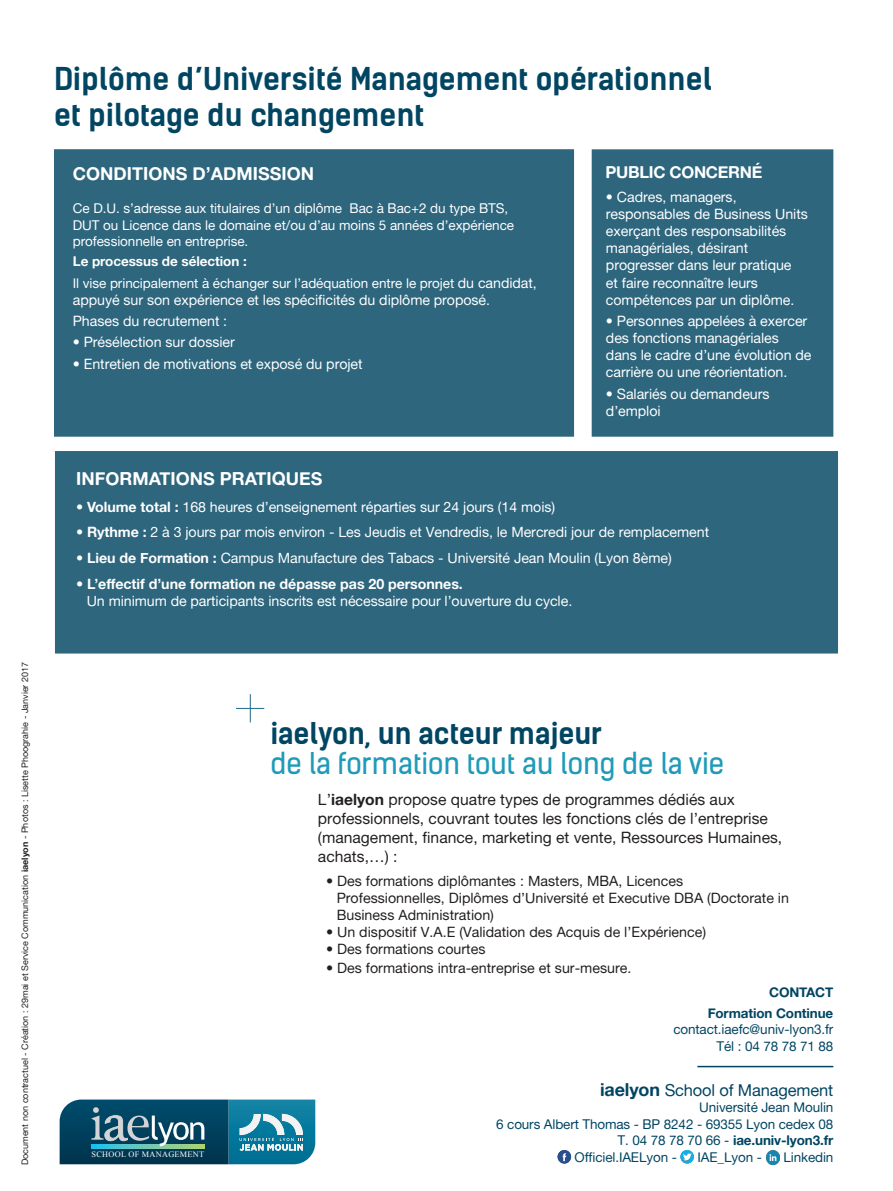
<style>
.page{position:relative;width:893px;height:1191px;background:#fff}
.page>*{position:absolute;margin:0;border:0;box-sizing:border-box;transform-origin:0 0}
.t1{font:700 30px/36px "Kelson Sans";color:#004562}
.t2{font:28.5px "Kelson Sans";color:#1f9bb9}
.t3{font:700 28.5px "Kelson Sans";letter-spacing:-.005em;color:#004562}
.t4{font:18px "Alte Haas Grotesk Bold";color:#fff}
.t5{font:16.5px "Alte Haas Grotesk";letter-spacing:-.01em;color:#004562}
.t6{font:16.5px "Alte Haas Grotesk Bold";letter-spacing:-.02em;color:#fff}
.t7{font:15.6px/18.8px "Alte Haas Grotesk";color:#231f20}
.t8{font:14.25px/17.1px "Alte Haas Grotesk";letter-spacing:-.005em;color:#fff}
.t9{font:14.25px/17.1px "Alte Haas Grotesk";color:#231f20}
.t10{font:13.5px/16.2px "Alte Haas Grotesk";letter-spacing:-.005em;color:#fff}
.t11{font:13.5px/16.5px "Alte Haas Grotesk";letter-spacing:-.01em;color:#004562;text-align:right}
.t12{font:13.5px "Alte Haas Grotesk Bold";letter-spacing:-.01em;color:#004562}
.t13{font:13.5px "Alte Haas Grotesk Bold";letter-spacing:-.005em;color:#fff}
.t14{font:9px "Alte Haas Grotesk";color:#231f20}
.t15{font:8.25px "Times New Roman";letter-spacing:.035em;color:#fff}
.s1{font-family:"Alte Haas Grotesk Bold"}
.s2{font-size:14.25px}
.s3{font-family:"Alte Haas Grotesk Bold";font-size:18px}
.s4{font-family:"Alte Haas Grotesk"}
</style>
<div class="page">
<div style="left:592px;top:149px;width:241px;height:288px;background:#2e667e"></div>
<div style="left:55px;top:451px;width:783px;height:202px;background:#2e667e"></div>
<div style="left:54px;top:149px;width:520px;height:288px;background:#2e667e"></div>
<svg style="left:60px;top:1099px;width:255px;height:65px;background:#276c85"></svg>
<hr style="left:697px;top:1065px;width:136px;height:2px;background:#004562">
<svg style="left:558px;top:1150px;width:13px;height:14px"></svg>
<img style="left:680px;top:1150px;width:14px;height:13px">
<svg style="left:683px;top:1153px;width:9px;height:8px"></svg>
<img style="left:766px;top:1150px;width:14px;height:14px">
<svg style="left:236px;top:694px;width:28px;height:28px"></svg>
<p class="t14" style="left:20px;top:1165px;width:505px;rotate:-90deg">Document non contractuel - Création : 29mai et Service Communication <span class="s1">iaelyon</span> - Photos : Lisette Phoograhie - Janvier 2017</p>
<p class="t1" style="left:54px;top:61px;width:659px">Diplôme d’Université Management opérationnel et pilotage du changement</p>
<p class="t4" style="left:73px;top:162px;width:243px">CONDITIONS D’ADMISSION</p>
<p class="t6" style="left:606px;top:162px;width:158px">PUBLIC CONCERNÉ</p>
<p class="t10" style="left:73px;top:200px;width:443px">Ce D.U. s’adresse aux titulaires d’un diplôme Bac à Bac+2 du type BTS,<br>DUT ou Licence dans le domaine et/ou d’au moins 5 années d’expérience professionnelle en entreprise.</p>
<p class="t13" style="left:73px;top:253px;width:175px">Le processus de sélection :</p>
<p class="t10" style="left:73px;top:274px;width:465px">Il vise principalement à échanger sur l’adéquation entre le projet <span class="s2">du candidat,</span></p>
<p class="t8" style="left:73px;top:291px;width:419px">appuyé sur son expérience et les spécificités du diplôme proposé.</p>
<p class="t8" style="left:73px;top:312px;width:156px">Phases du recrutement :</p>
<p class="t8" style="left:73px;top:333px;width:164px">• Présélection sur dossier</p>
<p class="t8" style="left:73px;top:355px;width:291px">• Entretien de motivations et exposé du projet</p>
<p class="t4" style="left:76px;top:468px;width:248px">INFORMATIONS PRATIQUES</p>
<p class="t8" style="left:606px;top:188px;width:203px">• Cadres, managers, responsables de Business Units exerçant des responsabilités managériales, désirant progresser dans leur pratique<br>et faire reconnaître leurs compétences par un diplôme.</p>
<p class="t8" style="left:606px;top:312px;width:207px">• Personnes appelées à exercer des fonctions managériales dans le cadre d’une évolution de carrière ou une réorientation.</p>
<p class="t8" style="left:606px;top:385px;width:165px">• Salariés ou demandeurs d’emploi</p>
<p class="t8" style="left:76px;top:498px;width:481px">• <span class="s1">Volume total :</span> 168 heures d’enseignement réparties sur 24 jours (14 mois)</p>
<p class="t8" style="left:76px;top:523px;width:635px">• <span class="s1">Rythme :</span> 2 à 3 jours par mois environ - Les Jeudis et Vendredis, le Mercredi jour de remplacement</p>
<p class="t8" style="left:76px;top:549px;width:597px">• <span class="s1">Lieu de Formation :</span> Campus Manufacture des Tabacs - Université Jean Moulin (Lyon 8ème)</p>
<p class="t8" style="left:87px;top:574px;width:487px;text-indent:-11px">• <span class="s1">L’effectif d’une formation ne dépasse pas 20 personnes.<br></span>Un minimum de participants inscrits est nécessaire pour l’ouverture du cycle.</p>
<p class="t15" style="left:92px;top:1148px;width:114px">SCHOOL OF MANAGEMENT</p>
<p class="t3" style="left:270px;top:716px;width:333px">iaelyon, un acteur majeur</p>
<p class="t2" style="left:270px;top:746px;width:455px">de la formation tout au long de la vie</p>
<p class="t7" style="left:318px;top:790px;width:466px">L’<span class="s1">iaelyon</span> propose quatre types de programmes dédiés aux professionnels, couvrant toutes les fonctions clés de l’entreprise (management, finance, marketing et vente, Ressources Humaines, achats,…) :</p>
<p class="t9" style="left:326px;top:872px;width:359px">• Des formations diplômantes : Masters, MBA, Licences</p>
<p class="t9" style="left:337px;top:889px;width:454px">Professionnelles, Diplômes d’Université et Executive DBA (Doctorate in<br>Business Administration)</p>
<p class="t9" style="left:326px;top:923px;width:382px">• Un dispositif V.A.E (Validation des Acquis de l’Expérience)</p>
<p class="t9" style="left:326px;top:940px;width:161px">• Des formations courtes</p>
<p class="t9" style="left:326px;top:959px;width:307px">• Des formations intra-entreprise et sur-mesure.</p>
<p class="t12" style="left:769px;top:984px;width:66px">CONTACT</p>
<p class="t11" style="left:673px;top:1004px;width:162px"><span class="s1">Formation Continue </span>contact.iaefc@univ-lyon3.fr<br>Tél : 04 78 78 71 88</p>
<p class="t5" style="left:600px;top:1080px;width:235px"><span class="s3">iaelyon</span> School of Management</p>
<p class="t11" style="left:496px;top:1099px;width:339px">Université Jean Moulin<br>6 cours Albert Thomas - BP 8242 - 69355 Lyon cedex 08</p>
<p class="t12" style="left:618px;top:1132px;width:217px"><span class="s4">T. 04 78 78 70 66 -</span> iae.univ-lyon3.fr</p>
<p class="t11" style="left:575px;top:1148px;width:104px">Officiel.IAELyon -</p>
<p class="t11" style="left:697px;top:1148px;width:66px">IAE_Lyon -</p>
<p class="t11" style="left:783px;top:1148px;width:51px">Linkedin</p>
</div>
